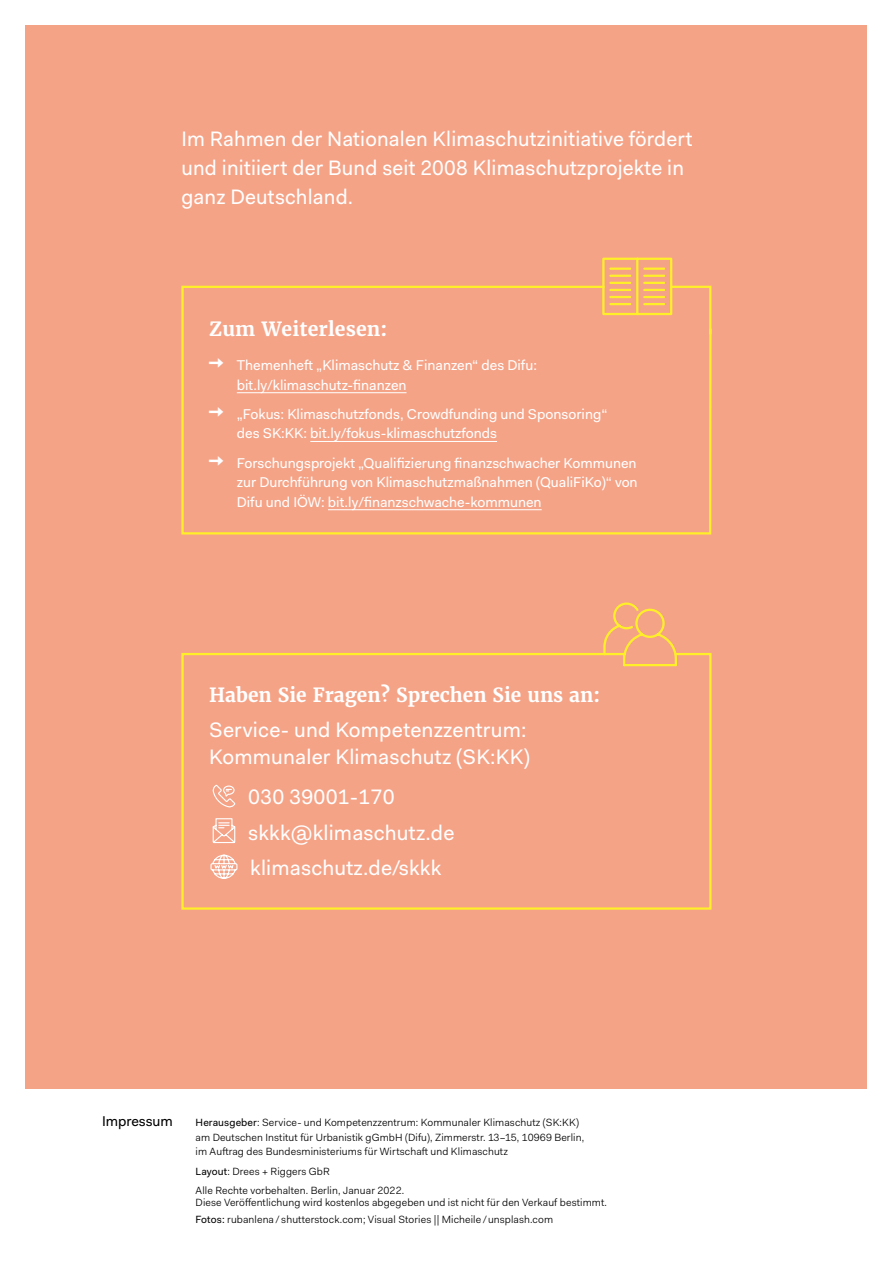
<style>
.page{position:relative;width:893px;height:1263px;background:#fff}
.page>*{position:absolute;margin:0;border:0;box-sizing:border-box;transform-origin:0 0}
.Headline_2{font:21px/29.2px "Fakt";letter-spacing:.01em;color:#fff}
.Headline_2-2{font:700 19.5px "Merriweather";color:#fff}
.t1{font:14.25px/19.5px "Fakt";color:#fff}
.Infokasten{font:14.25px "Fakt";color:#000}
.Mengentext{font:10.5px/14.7px "Fakt Blond";letter-spacing:.01em;color:#000}
.s1{font-family:"Fakt"}
</style>
<div class="page">
<div style="left:26px;top:26px;width:841px;height:1063px;background:#f5a387"></div>
<svg style="left:602px;top:257px;width:71px;height:28px"></svg>
<svg style="left:181px;top:285px;width:531px;height:250px"></svg>
<svg style="left:181px;top:653px;width:531px;height:257px"></svg>
<svg style="left:602px;top:602px;width:76px;height:65px"></svg>
<svg style="left:210px;top:854px;width:28px;height:25px"></svg>
<svg style="left:212px;top:818px;width:24px;height:26px"></svg>
<svg style="left:213px;top:784px;width:23px;height:24px"></svg>
<p class="Headline_2" style="left:181px;top:124px;width:513px">Im Rahmen der Nationalen Klimaschutzinitiative fördert und initiiert der Bund seit 2008 Klimaschutzprojekte in ganz Deutschland.</p>
<p class="Headline_2-2" style="left:209px;top:317px;width:180px">Zum Weiterlesen:</p>
<p class="t1" style="left:237px;top:355px;width:302px">Themenheft „Klimaschutz &amp; Finanzen“ des Difu: bit.ly/klimaschutz-finanzen</p>
<p class="t1" style="left:237px;top:404px;width:372px">„Fokus: Klimaschutzfonds, Crowdfunding und Sponsoring“ des SK:KK: bit.ly/fokus-klimaschutzfonds</p>
<p class="t1" style="left:237px;top:453px;width:402px;text-align:justify">Forschungsprojekt „Qualifizierung finanzschwacher Kommunen zur Durchführung von Klimaschutzmaßnahmen (QualiFiKo)“ von Difu und IÖW: bit.ly/finanzschwache-kommunen</p>
<p class="Headline_2-2" style="left:209px;top:682px;width:392px">Haben Sie Fragen? Sprechen Sie uns an:</p>
<p class="Headline_2" style="left:209px;top:716px;width:322px;line-height:27px">Service- und Kompetenzzentrum:<br>Kommunaler Klimaschutz (SK:KK)</p>
<p class="Headline_2" style="left:248px;top:782px;width:148px">030 39001-170</p>
<p class="Headline_2" style="left:248px;top:817px;width:208px">skkk@klimaschutz.de</p>
<p class="Headline_2" style="left:250px;top:853px;width:193px">klimaschutz.de/skkk</p>
<p class="Infokasten" style="left:102px;top:1111px;width:72px">Impressum</p>
<p class="Mengentext" style="left:196px;top:1115px;width:390px"><span class="s1">Herausgeber</span>: Service- und Kompetenzzentrum: Kommunaler Klimaschutz (SK:KK) am Deutschen Institut für Urbanistik gGmbH (Difu), Zimmerstr. 13–15, 10969 Berlin, im Auftrag des Bundesministeriums für Wirtschaft und Klimaschutz</p>
<p class="Mengentext" style="left:196px;top:1164px;width:136px"><span class="s1">Layout</span>: Drees + Riggers GbR</p>
<p class="Mengentext" style="left:196px;top:1184px;width:413px;line-height:12px">Alle Rechte vorbehalten. Berlin, Januar 2022.<br>Diese Veröffentlichung wird kostenlos abgegeben und ist nicht für den Verkauf bestimmt.</p>
<p class="Mengentext" style="left:196px;top:1212px;width:359px"><span class="s1">Fotos:</span> rubanlena / shutterstock.com; Visual Stories || Micheile /unsplash.com</p>
</div>
